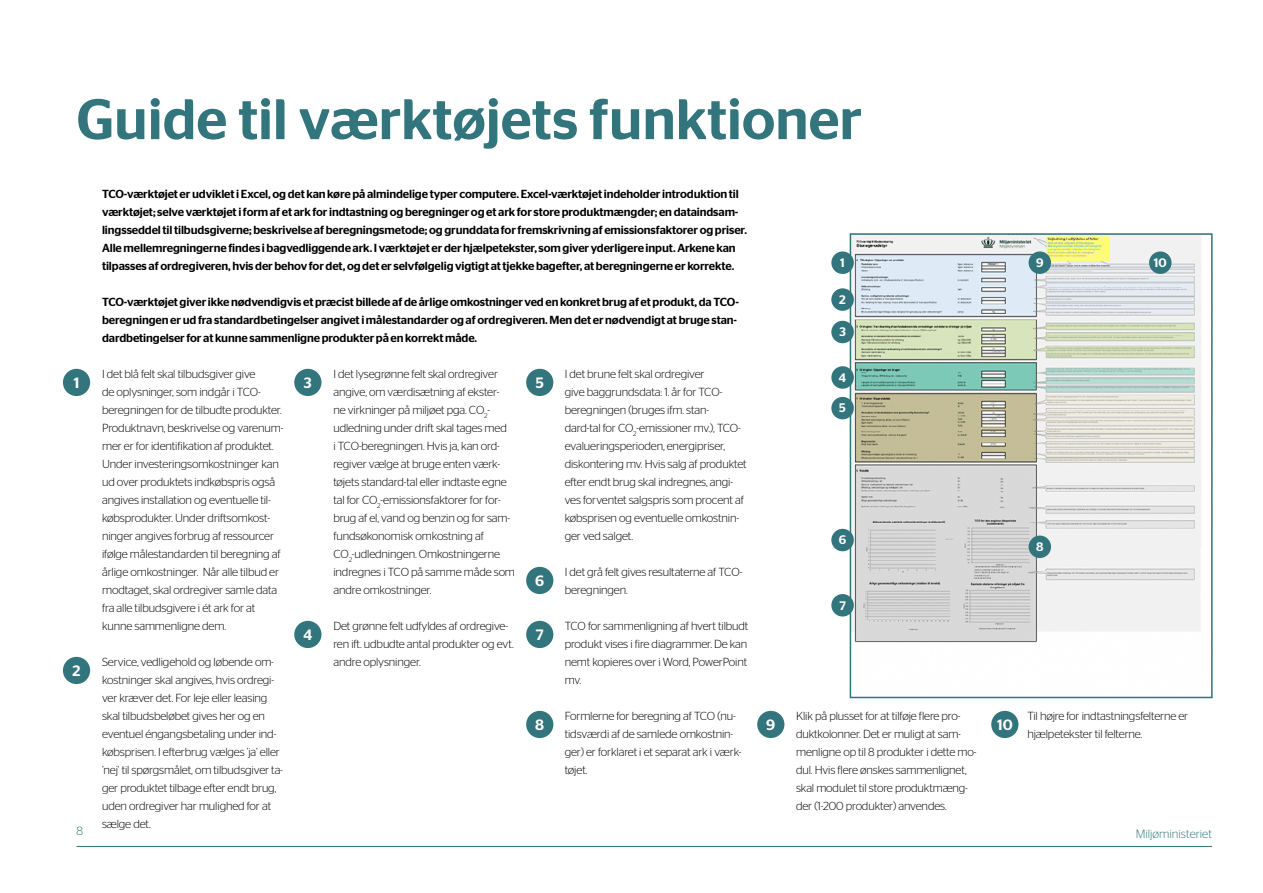
<style>
.page{position:relative;width:1263px;height:893px;background:#fff}
.page>*{position:absolute;margin:0;border:0;box-sizing:border-box;transform-origin:0 0}
.t1{font:500 57px "Stag Sans";color:#33757d}
.t2{font:500 15px "Stag Sans";color:#fff}
.t3{font:500 12.45px "Stag Sans";color:#fff}
.t4{font:300 12px "Stag Sans";color:#33757d}
.t5{font:300 11.7px/18px "Stag Sans";letter-spacing:-.01em;color:#000}
.t6{font:500 11.7px/18px "Stag Sans";letter-spacing:-.01em;color:#000}
</style>
<div class="page">
<hr style="left:77px;top:846px;width:1135px;height:1px;background:#33757d">
<div style="left:526px;top:621px;width:27px;height:27px;background:#33757d;border-radius:50%"></div>
<div style="left:526px;top:567px;width:27px;height:27px;background:#33757d;border-radius:50%"></div>
<div style="left:526px;top:711px;width:27px;height:27px;background:#33757d;border-radius:50%"></div>
<div style="left:63px;top:657px;width:27px;height:27px;background:#33757d;border-radius:50%"></div>
<div style="left:294px;top:369px;width:27px;height:27px;background:#33757d;border-radius:50%"></div>
<div style="left:526px;top:369px;width:27px;height:27px;background:#33757d;border-radius:50%"></div>
<div style="left:63px;top:369px;width:27px;height:27px;background:#33757d;border-radius:50%"></div>
<div style="left:757px;top:711px;width:27px;height:27px;background:#33757d;border-radius:50%"></div>
<div style="left:991px;top:711px;width:27px;height:27px;background:#33757d;border-radius:50%"></div>
<div style="left:294px;top:621px;width:27px;height:27px;background:#33757d;border-radius:50%"></div>
<img style="left:853px;top:236px;width:348px;height:407px">
<div style="left:850px;top:233px;width:362px;height:465px;border:2px solid #33757d"></div>
<div style="left:1028px;top:536px;width:23px;height:22px;background:#33757d;border-radius:50%"></div>
<div style="left:831px;top:594px;width:23px;height:22px;background:#33757d;border-radius:50%"></div>
<div style="left:831px;top:251px;width:23px;height:23px;background:#33757d;border-radius:50%"></div>
<div style="left:1028px;top:251px;width:23px;height:23px;background:#33757d;border-radius:50%"></div>
<div style="left:831px;top:288px;width:23px;height:23px;background:#33757d;border-radius:50%"></div>
<div style="left:831px;top:321px;width:23px;height:22px;background:#33757d;border-radius:50%"></div>
<div style="left:831px;top:366px;width:23px;height:23px;background:#33757d;border-radius:50%"></div>
<div style="left:831px;top:397px;width:23px;height:22px;background:#33757d;border-radius:50%"></div>
<div style="left:831px;top:529px;width:23px;height:22px;background:#33757d;border-radius:50%"></div>
<div style="left:1149px;top:251px;width:22px;height:23px;background:#33757d;border-radius:50%"></div>
<h1 class="t1" style="left:77px;top:86px;width:787px">Guide til værktøjets funktioner</h1>
<p class="t6" style="left:102px;top:185px;width:646px">TCO-værktøjet er udviklet i Excel, og det kan køre på almindelige typer computere. Excel-værktøjet indeholder introduktion til værktøjet; selve værktøjet i form af et ark for indtastning og beregninger og et ark for store produktmængder; en dataindsam&shy;lingsseddel til tilbudsgiverne; beskrivelse af beregningsmetode; og grunddata for fremskrivning af emissionsfaktorer og priser.<br>Alle mellemregningerne findes i bagvedliggende ark. I værktøjet er der hjælpetekster, som giver yderligere input. Arkene kan tilpasses af ordregiveren, hvis der behov for det, og det er selvfølgelig vigtigt at tjekke bagefter, at beregningerne er korrekte.</p>
<p class="t6" style="left:102px;top:293px;width:638px">TCO-værktøjet giver ikke nødvendigvis et præcist billede af de årlige omkostninger ved en konkret brug af et produkt, da TCO&shy;beregningen er ud fra standardbetingelser angivet i målestandarder og af ordregiveren. Men det er nødvendigt at bruge stan&shy;dardbetingelser for at kunne sammenligne produkter på en korrekt måde.</p>
<p class="t3" style="left:840px;top:255px;width:6px">1</p>
<p class="t3" style="left:1036px;top:255px;width:9px">9</p>
<p class="t3" style="left:839px;top:292px;width:8px">2</p>
<p class="t3" style="left:839px;top:325px;width:8px">3</p>
<p class="t3" style="left:839px;top:370px;width:9px">4</p>
<p class="t3" style="left:839px;top:401px;width:8px">5</p>
<p class="t3" style="left:1154px;top:255px;width:14px">10</p>
<p class="t5" style="left:102px;top:365px;width:183px">I det blå felt skal tilbudsgiver give<br>de oplysninger, som indgår i TCO&shy;beregningen for de tilbudte produkter.<br>Produktnavn, beskrivelse og varenum&shy;mer er for identifikation af produktet.<br>Under investeringsomkostninger kan ud over produktets indkøbspris også angives installation og eventuelle til&shy;købsprodukter. Under driftsomkost&shy;ninger angives forbrug af ressourcer ifølge målestandarden til beregning af årlige omkostninger. Når alle tilbud er modtaget, skal ordregiver samle data fra alle tilbudsgivere i ét ark for at kunne sammenligne dem.</p>
<p class="t5" style="left:102px;top:653px;width:182px">Service, vedligehold og løbende om&shy;kostninger skal angives, hvis ordregi&shy;ver kræver det. For leje eller leasing skal tilbudsbeløbet gives her og en eventuel éngangsbetaling under ind&shy;købsprisen. I efterbrug vælges ’ja’ eller ’nej’ til spørgsmålet, om tilbudsgiver ta&shy;ger produktet tilbage efter endt brug, uden ordregiver har mulighed for at sælge det.</p>
<p class="t5" style="left:333px;top:365px;width:183px">I det lysegrønne felt skal ordregiver angive, om værdisætning af ekster-<br>ne virkninger på miljøet pga. CO<sub>2</sub>- udledning under drift skal tages med<br>i TCO-beregningen. Hvis ja, kan ord&shy;regiver vælge at bruge enten værk&shy;tøjets standard-tal eller indtaste egne tal for CO<sub>2</sub>-emissionsfaktorer for for&shy;brug af el, vand og benzin og for sam&shy;fundsøkonomisk omkostning af CO<sub>2</sub>-udledningen. Omkostningerne indregnes i TCO på samme måde som andre omkostninger.</p>
<p class="t5" style="left:333px;top:617px;width:182px">Det grønne felt udfyldes af ordregive&shy;ren ift. udbudte antal produkter og evt. andre oplysninger.</p>
<p class="t5" style="left:565px;top:365px;width:183px">I det brune felt skal ordregiver<br>give baggrundsdata: 1. år for TCO&shy;beregningen (bruges ifm. stan&shy;dard-tal for CO<sub>2</sub>-emissioner mv.), TCO&shy;evalueringsperioden, energipriser, diskontering mv. Hvis salg af produktet efter endt brug skal indregnes, angi&shy;ves forventet salgspris som procent af købsprisen og eventuelle omkostnin&shy;ger ved salget.</p>
<p class="t5" style="left:565px;top:563px;width:179px">I det grå felt gives resultaterne af TCO&shy;beregningen.</p>
<p class="t5" style="left:565px;top:617px;width:185px;text-align:justify">TCO for sammenligning af hvert tilbudt produkt vises i fire diagrammer. De kan nemt kopieres over i Word, PowerPoint mv.</p>
<p class="t5" style="left:565px;top:707px;width:178px">Formlerne for beregning af TCO (nu&shy;tidsværdi af de samlede omkostnin&shy;ger) er forklaret i et separat ark i værk&shy;tøjet.</p>
<p class="t5" style="left:796px;top:707px;width:182px">Klik på plusset for at tilføje flere pro&shy;duktkolonner. Det er muligt at sam&shy;menligne op til 8 produkter i dette mo&shy;dul. Hvis flere ønskes sammenlignet, skal modulet til store produktmæng&shy;der (1-200 produkter) anvendes.</p>
<p class="t5" style="left:1027px;top:707px;width:162px">Til højre for indtastningsfelterne er hjælpetekster til felterne.</p>
<p class="t2" style="left:74px;top:374px;width:7px">1</p>
<p class="t2" style="left:304px;top:374px;width:9px">3</p>
<p class="t2" style="left:536px;top:374px;width:10px">5</p>
<p class="t3" style="left:839px;top:533px;width:9px">6</p>
<p class="t3" style="left:1036px;top:540px;width:9px">8</p>
<p class="t2" style="left:535px;top:572px;width:11px">6</p>
<p class="t3" style="left:839px;top:598px;width:8px">7</p>
<p class="t2" style="left:303px;top:626px;width:10px">4</p>
<p class="t2" style="left:536px;top:626px;width:9px">7</p>
<p class="t2" style="left:73px;top:662px;width:10px">2</p>
<p class="t2" style="left:535px;top:716px;width:10px">8</p>
<p class="t2" style="left:766px;top:716px;width:11px">9</p>
<p class="t2" style="left:997px;top:716px;width:17px">10</p>
<p class="t4" style="left:77px;top:825px;width:8px">8</p>
<p class="t4" style="left:1136px;top:827px;width:78px">Miljøministeriet</p>
</div>
